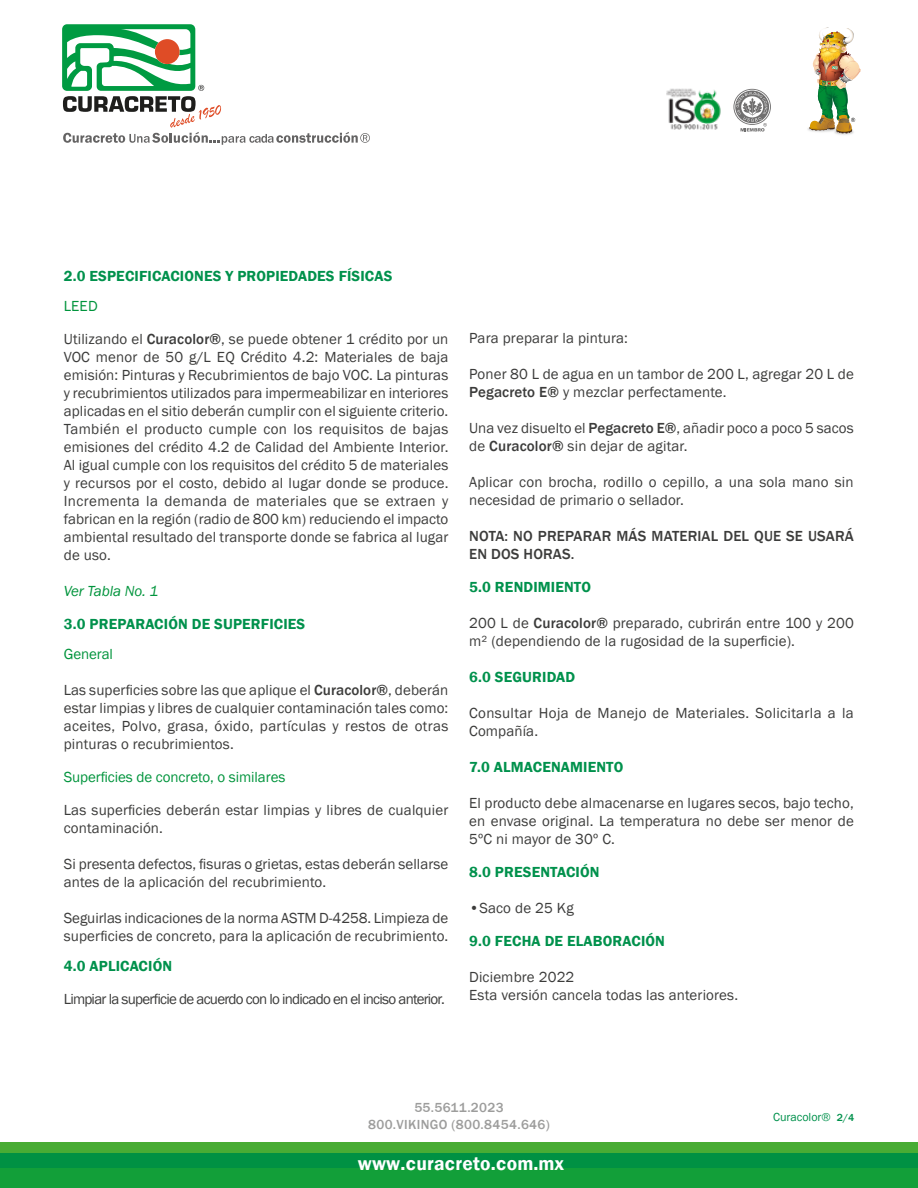
<style>
.page{position:relative;width:918px;height:1188px;background:#fff}
.page>*{position:absolute;margin:0;border:0;box-sizing:border-box;transform-origin:0 0}
.t1{font:600 19.5px "Franklin Gothic";letter-spacing:.01em;color:#fff}
.t2{font:15px/18px "Franklin Gothic";letter-spacing:.01em;color:#3c3c3b}
.t3{font:600 15px "Franklin Gothic";letter-spacing:.01em;color:#00914c}
.t4{font:15px "Franklin Gothic";letter-spacing:-.05em;color:#3c3c3b}
.t5{font:500 15px/18px "Franklin Gothic";letter-spacing:.01em;color:#3c3c3b}
.t6{font:15px "Franklin Gothic";letter-spacing:-.005em;color:#00943c}
.t7{font:italic 15px "Franklin Gothic";letter-spacing:-.005em;color:#00943c}
.t8{font:500 13.5px/16.2px "Franklin Gothic";letter-spacing:.025em;color:#9d9d9c;text-align:center}
.t9{font:12px "Franklin Gothic";color:#00914c}
.s1{font-weight:500}
.s2{font-weight:500;font-size:10.5px}
</style>
<div class="page">
<img style="left:843px;top:133px;width:10px;height:2px">
<img style="left:807px;top:128px;width:36px;height:7px">
<svg style="left:62px;top:24px;width:308px;height:121px"></svg>
<img style="left:809px;top:27px;width:52px;height:106px">
<img style="left:666px;top:88px;width:55px;height:42px">
<svg style="left:733px;top:89px;width:38px;height:43px"></svg>
<div style="left:0;top:1168px;width:918px;height:20px;background:#129f39"></div>
<div style="left:0;top:1153px;width:918px;height:15px;background:#009143"></div>
<div style="left:0;top:1143px;width:918px;height:10px;background:#48ac34"></div>
<p class="t3" style="left:64px;top:266px;width:330px">2.0 ESPECIFICACIONES Y PROPIEDADES FÍSICAS</p>
<p class="t6" style="left:64px;top:296px;width:35px">LEED</p>
<p class="t2" style="left:64px;top:330px;width:386px;text-align:justify">Utilizando el <span class="s1">Curacolor®</span>, se puede obtener 1 crédito por un VOC menor de 50 g/L EQ Crédito 4.2: Materiales de baja emisión: Pinturas y Recubrimientos de bajo VOC. La pinturas y recubrimientos utilizados para impermeabilizar en interiores aplicadas en el sitio deberán cumplir con el siguiente criterio.<br>También el producto cumple con los requisitos de bajas emisiones del crédito 4.2 de Calidad del Ambiente Interior.<br>Al igual cumple con los requisitos del crédito 5 de materiales y recursos por el costo, debido al lugar donde se produce.<br>Incrementa la demanda de materiales que se extraen y fabrican en la región (radio de 800 km) reduciendo el impacto ambiental resultado del transporte donde se fabrica al lugar de uso.</p>
<p class="t7" style="left:64px;top:581px;width:96px">Ver Tabla No. 1</p>
<p class="t3" style="left:64px;top:614px;width:243px">3.0 PREPARACIÓN DE SUPERFICIES</p>
<p class="t6" style="left:64px;top:644px;width:51px">General</p>
<p class="t2" style="left:64px;top:681px;width:386px;text-align:justify">Las superficies sobre las que aplique el <span class="s1">Curacolor®</span>, deberán estar limpias y libres de cualquier contaminación tales como: aceites, Polvo, grasa, óxido, partículas y restos de otras pinturas o recubrimientos.</p>
<p class="t6" style="left:64px;top:767px;width:223px">Superficies de concreto, o similares</p>
<p class="t2" style="left:64px;top:801px;width:386px">Las superficies deberán estar limpias y libres de cualquier contaminación.</p>
<p class="t2" style="left:64px;top:855px;width:386px">Si presenta defectos, fisuras o grietas, estas deberán sellarse antes de la aplicación del recubrimiento.</p>
<p class="t2" style="left:64px;top:909px;width:386px">Seguirlas indicaciones de la norma ASTM D-4258. Limpieza de superficies de concreto, para la aplicación de recubrimiento.</p>
<p class="t3" style="left:64px;top:956px;width:110px">4.0 APLICACIÓN</p>
<p class="t4" style="left:64px;top:989px;width:383px">Limpiar la superficie de acuerdo con lo indicado en el inciso anterior.</p>
<p class="t2" style="left:469px;top:330px;width:160px">Para preparar la pintura:</p>
<p class="t2" style="left:469px;top:366px;width:386px">Poner 80 L de agua en un tambor de 200 L, agregar 20 L de<br><span class="s1">Pegacreto E®</span> y mezclar perfectamente.</p>
<p class="t2" style="left:469px;top:420px;width:386px">Una vez disuelto el <span class="s1">Pegacreto E®</span>, añadir poco a poco 5 sacos de <span class="s1">Curacolor®</span> sin dejar de agitar.</p>
<p class="t2" style="left:469px;top:474px;width:386px">Aplicar con brocha, rodillo o cepillo, a una sola mano sin necesidad de primario o sellador.</p>
<p class="t5" style="left:469px;top:527px;width:386px">NOTA: NO PREPARAR MÁS MATERIAL DEL QUE SE USARÁ<br>EN DOS HORAS.</p>
<p class="t3" style="left:469px;top:578px;width:123px">5.0 RENDIMIENTO</p>
<p class="t2" style="left:469px;top:615px;width:386px">200 L de <span class="s1">Curacolor®</span> preparado, cubrirán entre 100 y 200 m² (dependiendo de la rugosidad de la superficie).</p>
<p class="t3" style="left:469px;top:668px;width:108px">6.0 SEGURIDAD</p>
<p class="t2" style="left:469px;top:705px;width:386px">Consultar Hoja de Manejo de Materiales. Solicitarla a la<br>Compañía.</p>
<p class="t3" style="left:469px;top:758px;width:156px">7.0 ALMACENAMIENTO</p>
<p class="t2" style="left:469px;top:795px;width:386px;text-align:justify">El producto debe almacenarse en lugares secos, bajo techo, en envase original. La temperatura no debe ser menor de 5ºC ni mayor de 30º C.</p>
<p class="t3" style="left:469px;top:863px;width:132px">8.0 PRESENTACIÓN</p>
<p class="t2" style="left:469px;top:900px;width:106px">•Saco de 25 Kg</p>
<p class="t3" style="left:469px;top:932px;width:197px">9.0 FECHA DE ELABORACIÓN</p>
<p class="t2" style="left:469px;top:969px;width:270px">Diciembre 2022<br>Esta versión cancela todas las anteriores.</p>
<p class="t8" style="left:368px;top:1100px;width:183px">55.5611.2023<br>800.VIKINGO (800.8454.646)</p>
<p class="t9" style="left:773px;top:1110px;width:83px">Curacolor® <span class="s2">2/4</span></p>
<h1 class="t1" style="left:358px;top:1152px;width:208px">www.curacreto.com.mx</h1>
</div>
